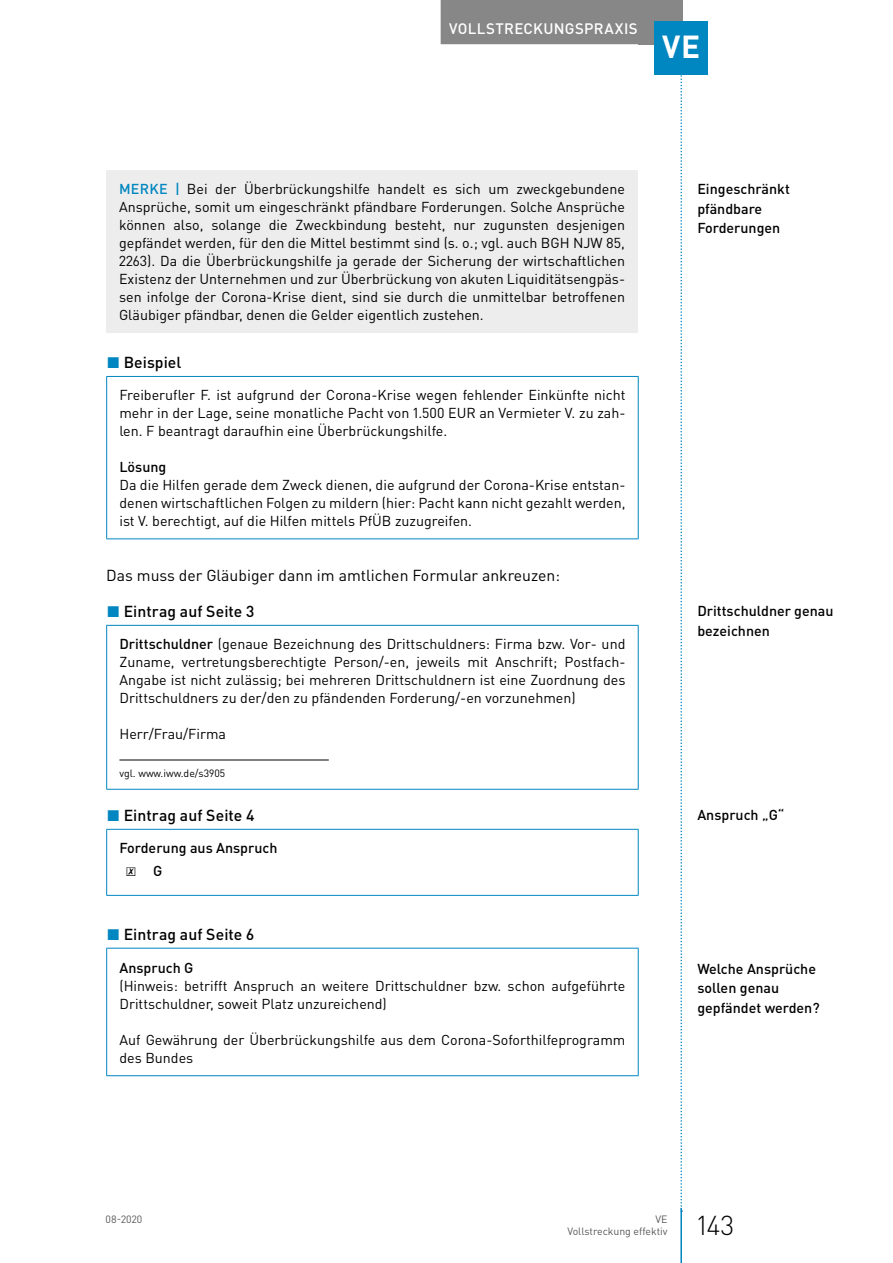
<style>
.page{position:relative;width:893px;height:1263px;background:#fff}
.page>*{position:absolute;margin:0;border:0;box-sizing:border-box;transform-origin:0 0}
.t1{font:700 31.5px "DIN Pro";color:#fff}
.t2{font:300 27px "DIN Pro";color:#000}
.t3{font:500 15.75px "DIN Pro";color:#000}
.t4{font:15.75px "DIN Pro";color:#000}
.t5{font:500 15px "DIN Pro";letter-spacing:.025em;color:#fff}
.t6{font:14.25px/18px "DIN Pro";color:#000;text-align:justify}
.t7{font:500 14.25px/19.5px "DIN Pro";color:#000}
.t8{font:500 14.25px "DIN Pro";color:#0086c0}
.t9{font:14.25px "Arial Unicode MS";color:#000}
.t10{font:10.5px/12.8px "DIN Pro";color:#575756;text-align:right}
.t11{font:10.5px "DIN Pro";color:#000}
.s1{font-weight:500;color:#0086c0}
.s2{color:#0086c0}
.s3{font-weight:500}
.s4{font-family:"DIN Pro";font-weight:500}
</style>
<div class="page">
<svg style="left:680px;top:74px;width:2px;height:1134px"></svg>
<div style="left:638px;top:0;width:44px;height:44px;background:#878787"></div>
<hr style="left:680px;top:1208px;width:2px;height:55px;background:#0086c0">
<div style="left:441px;top:0;width:205px;height:44px;background:#878787"></div>
<div style="left:655px;top:21px;width:53px;height:53px;background:#0086c0"></div>
<div style="left:106px;top:170px;width:532px;height:162px;background:#ededed"></div>
<hr style="left:106px;top:376px;width:533px;height:1px;background:#0086c0">
<hr style="left:106px;top:377px;width:1px;height:161px;background:#0086c0">
<hr style="left:638px;top:377px;width:1px;height:161px;background:#0086c0">
<hr style="left:106px;top:538px;width:533px;height:1px;background:#0086c0">
<hr style="left:106px;top:625px;width:533px;height:1px;background:#0086c0">
<hr style="left:106px;top:626px;width:1px;height:163px;background:#0086c0">
<hr style="left:638px;top:626px;width:1px;height:163px;background:#0086c0">
<hr style="left:106px;top:789px;width:533px;height:1px;background:#0086c0">
<hr style="left:119px;top:760px;width:210px;height:1px;background:#000">
<hr style="left:106px;top:829px;width:533px;height:1px;background:#0086c0">
<hr style="left:106px;top:830px;width:1px;height:65px;background:#0086c0">
<hr style="left:638px;top:830px;width:1px;height:65px;background:#0086c0">
<hr style="left:106px;top:895px;width:533px;height:1px;background:#0086c0">
<hr style="left:106px;top:948px;width:533px;height:1px;background:#0086c0">
<hr style="left:106px;top:948px;width:1px;height:127px;background:#0086c0">
<hr style="left:638px;top:948px;width:1px;height:127px;background:#0086c0">
<hr style="left:106px;top:1075px;width:533px;height:1px;background:#0086c0">
<p class="t5" style="left:449px;top:18px;width:190px">Vollstreckungspraxis</p>
<h1 class="t1" style="left:662px;top:26px;width:40px">VE</h1>
<p class="t6" style="left:119px;top:179px;width:508px;text-indent:56px"><span class="s1">|</span> Bei der Überbrückungshilfe handelt es sich um zweckgebundene Ansprüche, somit um eingeschränkt pfändbare Forderungen. Solche Ansprüche können also, solange die Zweckbindung besteht, nur zugunsten desjenigen gepfändet werden, für den die Mittel bestimmt sind (s. o.; vgl. auch BGH NJW 85, 2263). Da die Überbrückungshilfe ja gerade der Sicherung der wirtschaftlichen Existenz der Unternehmen und zur Überbrückung von akuten Liquiditätsengpäs&shy;sen infolge der Corona-Krise dient, sind sie durch die unmittelbar betroffenen Gläubiger pfändbar, denen die Gelder eigentlich zustehen.</p>
<p class="t3" style="left:107px;top:352px;width:76px"><span class="s2">◼</span> Beispiel</p>
<p class="t6" style="left:119px;top:385px;width:508px">Freiberufler F. ist aufgrund der Corona-Krise wegen fehlender Einkünfte nicht mehr in der Lage, seine monatliche Pacht von 1.500 EUR an Vermieter V. zu zah&shy;len. F beantragt daraufhin eine Überbrückungshilfe.</p>
<p class="t7" style="left:119px;top:457px;width:48px">Lösung</p>
<p class="t6" style="left:119px;top:475px;width:507px">Da die Hilfen gerade dem Zweck dienen, die aufgrund der Corona-Krise entstan&shy;denen wirtschaftlichen Folgen zu mildern (hier: Pacht kann nicht gezahlt werden, ist V. berechtigt, auf die Hilfen mittels PfÜB zuzugreifen.</p>
<p class="t8" style="left:119px;top:179px;width:20px">MERKE</p>
<p class="t4" style="left:106px;top:565px;width:455px">Das muss der Gläubiger dann im amtlichen Formular ankreuzen:</p>
<p class="t3" style="left:107px;top:600px;width:149px"><span class="s2">◼</span> Eintrag auf Seite 3</p>
<p class="t6" style="left:119px;top:634px;width:508px"><span class="s3">Drittschuldner</span> (genaue Bezeichnung des Drittschuldners: Firma bzw. Vor- und Zuname, vertretungsberechtigte Person/-en, jeweils mit Anschrift; Postfach-Angabe ist nicht zulässig; bei mehreren Drittschuldnern ist eine Zuordnung des Drittschuldners zu der/den zu pfändenden Forderung/-en vorzunehmen)</p>
<p class="t6" style="left:119px;top:724px;width:108px">Herr/Frau/Firma</p>
<p class="t11" style="left:119px;top:765px;width:107px">vgl. www.iww.de/s3905</p>
<p class="t3" style="left:107px;top:804px;width:150px"><span class="s2">◼</span> Eintrag auf Seite 4</p>
<p class="t7" style="left:119px;top:837px;width:160px">Forderung aus Anspruch</p>
<p class="t9" style="left:126px;top:860px;width:36px">☒ <span class="s4">G</span></p>
<p class="t3" style="left:107px;top:923px;width:149px"><span class="s2">◼</span> Eintrag auf Seite 6</p>
<p class="t7" style="left:119px;top:957px;width:74px">Anspruch G</p>
<p class="t6" style="left:119px;top:976px;width:507px">(Hinweis: betrifft Anspruch an weitere Drittschuldner bzw. schon aufgeführte<br>Drittschuldner, soweit Platz unzureichend)</p>
<p class="t6" style="left:119px;top:1030px;width:507px">Auf Gewährung der Überbrückungshilfe aus dem Corona-Soforthilfeprogramm des Bundes</p>
<p class="t7" style="left:697px;top:179px;width:94px">Eingeschränkt pfändbare<br>Forderungen</p>
<p class="t7" style="left:697px;top:601px;width:138px">Drittschuldner genau bezeichnen</p>
<p class="t7" style="left:697px;top:805px;width:89px">Anspruch „G“</p>
<p class="t7" style="left:697px;top:958px;width:124px">Welche Ansprüche sollen genau gepfändet werden?</p>
<p class="t10" style="left:106px;top:1212px;width:38px">08-2020</p>
<p class="t10" style="left:567px;top:1212px;width:102px">VE<br>Vollstreckung effektiv</p>
<h2 class="t2" style="left:697px;top:1207px;width:38px">143</h2>
</div>
